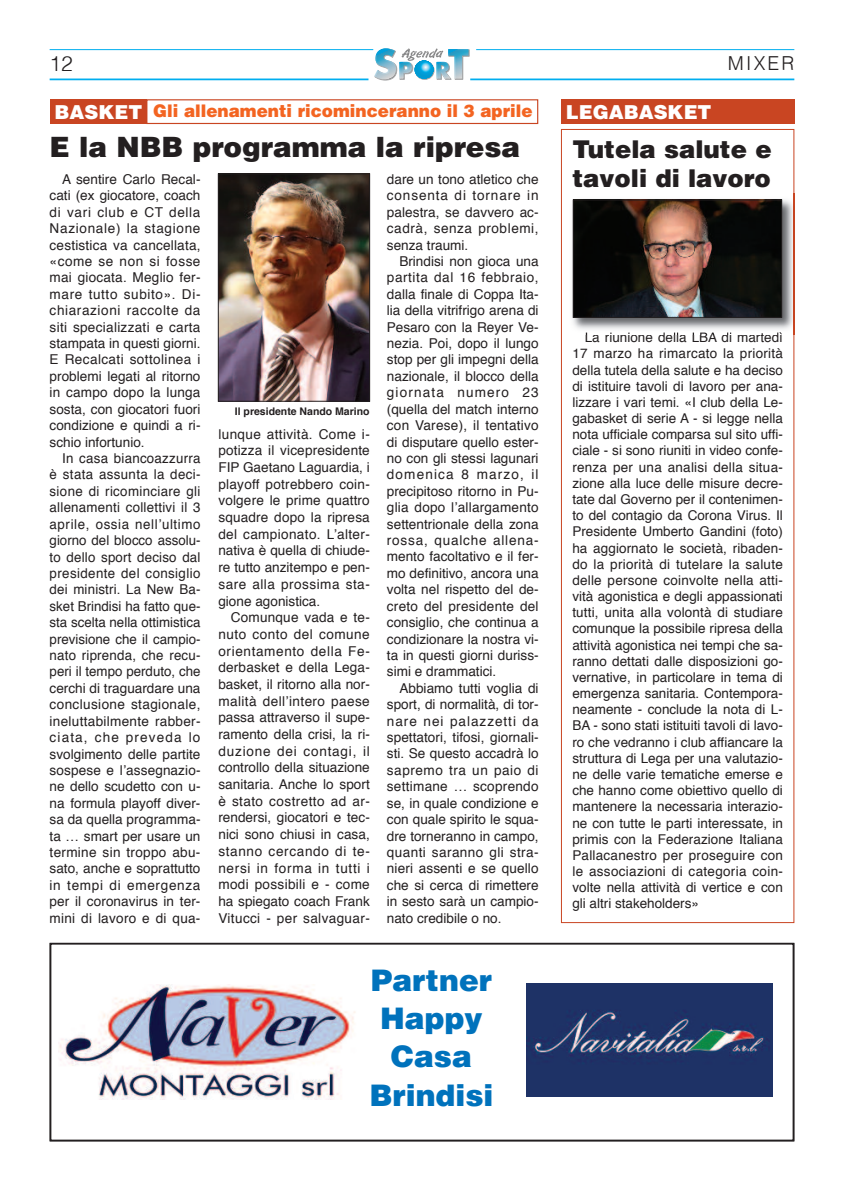
<style>
.page{position:relative;width:844px;height:1191px;background:#fff}
.page>*{position:absolute;margin:0;border:0;box-sizing:border-box;transform-origin:0 0}
.t1{font:900 29.75px/38.3px "Helvetica";color:#0072bc;text-align:center}
.t2{font:900 28px "Helvetica";color:#231f20}
.t3{font:900 24.5px/29.4px "Helvetica";color:#231f20}
.t4{font:300 21px "Helvetica";color:#231f20}
.t5{font:900 19.25px "Helvetica";color:#fff}
.t6{font:300 19.25px "Helvetica";letter-spacing:.11em;color:#231f20}
.t7{font:900 17.32px "Helvetica";color:#f36421}
.t8{font:13.65px/16.4px "Helvetica";color:#231f20;text-align:justify}
.t9{font:13.47px/16.1px "Helvetica";letter-spacing:.005em;color:#231f20;text-align:justify}
.t10{font:700 10.5px "Helvetica";color:#231f20}
</style>
<div class="page">
<div style="left:146px;top:99px;width:392px;height:25px;border:1px solid #c94522"></div>
<img style="left:220px;top:176px;width:148px;height:223px">
<div style="left:218px;top:174px;width:152px;height:227px;border:1px solid #231f20"></div>
<div style="left:50px;top:99px;width:96px;height:25px;background:#c94522"></div>
<svg style="left:374px;top:48px;width:95px;height:32px"></svg>
<hr style="left:50px;top:49px;width:323px;height:1px;background:#00aeef">
<hr style="left:476px;top:49px;width:318px;height:1px;background:#00aeef">
<hr style="left:50px;top:78px;width:318px;height:2px;background:#00aeef">
<hr style="left:470px;top:78px;width:324px;height:2px;background:#00aeef">
<div style="left:561px;top:129px;width:233px;height:794px;border:1px solid #c94522"></div>
<div style="left:561px;top:99px;width:233px;height:25px;background:#c94522"></div>
<img style="left:572px;top:193px;width:223px;height:142px">
<img style="left:793px;top:193px;width:1px;height:142px">
<img style="left:585px;top:332px;width:78px;height:3px">
<img style="left:575px;top:202px;width:204px;height:113px">
<div style="left:573px;top:200px;width:208px;height:117px;border:1px solid #231f20"></div>
<div style="left:50px;top:943px;width:744px;height:198px;border:2px solid #231f20"></div>
<img style="left:526px;top:983px;width:246px;height:113px">
<img style="left:58px;top:984px;width:298px;height:115px">
<h3 class="t4" style="left:50px;top:55px;width:25px">12</h3>
<h3 class="t6" style="left:727px;top:56px;width:68px">MIXER</h3>
<p class="t7" style="left:153px;top:101px;width:380px">Gli allenamenti ricominceranno il 3 aprile</p>
<h2 class="t2" style="left:50px;top:131px;width:472px">E la NBB programma la ripresa</h2>
<p class="t8" style="left:50px;top:172px;width:152px;text-indent:12px">A sentire Carlo Recal&shy;cati (ex giocatore, coach di vari club e CT della Nazionale) la stagione cestistica va cancellata, «come se non si fosse mai giocata. Meglio fer&shy;mare tutto subito». Di&shy;chiarazioni raccolte da siti specializzati e carta stampata in questi giorni.<br>E Recalcati sottolinea i problemi legati al ritorno in campo dopo la lunga sosta, con giocatori fuori condizione e quindi a ri&shy;schio infortunio.</p>
<p class="t8" style="left:50px;top:451px;width:152px;text-indent:12px">In casa biancoazzurra è stata assunta la deci&shy;sione di ricominciare gli allenamenti collettivi il 3 aprile, ossia nell’ultimo giorno del blocco assolu&shy;to dello sport deciso dal presidente del consiglio dei ministri. La New Ba&shy;sket Brindisi ha fatto que&shy;sta scelta nella ottimistica previsione che il campio&shy;nato riprenda, che recu&shy;peri il tempo perduto, che cerchi di traguardare una conclusione stagionale, ineluttabilmente rabber&shy;ciata, che preveda lo svolgimento delle partite sospese e l’assegnazio&shy;ne dello scudetto con u&shy;na formula playoff diver&shy;sa da quella programma&shy;ta … smart per usare un termine sin troppo abu&shy;sato, anche e soprattutto in tempi di emergenza per il coronavirus in ter&shy;mini di lavoro e di qua-</p>
<h3 class="t5" style="left:55px;top:105px;width:89px">BASKET</h3>
<p class="t8" style="left:387px;top:172px;width:153px">dare un tono atletico che consenta di tornare in palestra, se davvero ac&shy;cadrà, senza problemi, senza traumi.</p>
<p class="t8" style="left:387px;top:254px;width:153px;text-indent:12px">Brindisi non gioca una partita dal 16 febbraio, dalla finale di Coppa Ita&shy;lia della vitrifrigo arena di Pesaro con la Reyer Ve&shy;nezia. Poi, dopo il lungo stop per gli impegni della nazionale, il blocco della giornata numero 23 (quella del match interno con Varese), il tentativo di disputare quello ester&shy;no con gli stessi lagunari domenica 8 marzo, il precipitoso ritorno in Pu&shy;glia dopo l’allargamento settentrionale della zona rossa, qualche allena&shy;mento facoltativo e il fer&shy;mo definitivo, ancora una volta nel rispetto del de&shy;creto del presidente del consiglio, che continua a condizionare la nostra vi&shy;ta in questi giorni duriss&shy;simi e drammatici.</p>
<p class="t8" style="left:387px;top:681px;width:153px;text-indent:12px">Abbiamo tutti voglia di sport, di normalità, di tor&shy;nare nei palazzetti da spettatori, tifosi, giornali&shy;sti. Se questo accadrà lo sapremo tra un paio di settimane … scoprendo se, in quale condizione e con quale spirito le squa&shy;dre torneranno in campo, quanti saranno gli stra&shy;nieri assenti e se quello che si cerca di rimettere in sesto sarà un campio&shy;nato credibile o no.</p>
<p class="t10" style="left:235px;top:407px;width:136px">Il presidente Nando Marino</p>
<p class="t8" style="left:218px;top:426px;width:153px">lunque attività. Come i&shy;potizza il vicepresidente FIP Gaetano Laguardia, i playoff potrebbero coin&shy;volgere le prime quattro squadre dopo la ripresa del campionato. L’alter&shy;nativa è quella di chiude&shy;re tutto anzitempo e pen&shy;sare alla prossima sta&shy;gione agonistica.</p>
<p class="t8" style="left:218px;top:610px;width:153px;text-indent:12px">Comunque vada e te&shy;nuto conto del comune orientamento della Fe&shy;derbasket e della Lega&shy;basket, il ritorno alla nor&shy;malità dell’intero paese passa attraverso il supe&shy;ramento della crisi, la ri&shy;duzione dei contagi, il controllo della situazione sanitaria. Anche lo sport è stato costretto ad ar&shy;rendersi, giocatori e tec&shy;nici sono chiusi in casa, stanno cercando di te&shy;nersi in forma in tutti i modi possibili e - come ha spiegato coach Frank Vitucci - per salvaguar-</p>
<h1 class="t1" style="left:369px;top:963px;width:125px">Partner<br>Happy<br>Casa<br>Brindisi</h1>
<h3 class="t5" style="left:566px;top:105px;width:147px">LEGABASKET</h3>
<h3 class="t3" style="left:572px;top:135px;width:201px">Tutela salute e tavoli di lavoro</h3>
<p class="t9" style="left:572px;top:330px;width:212px;text-indent:12px">La riunione della LBA di martedì 17 marzo ha rimarcato la priorità della tutela della salute e ha deciso di istituire tavoli di lavoro per ana&shy;lizzare i vari temi. «I club della Le&shy;gabasket di serie A - si legge nella nota ufficiale comparsa sul sito uffi&shy;ciale - si sono riuniti in video confe&shy;renza per una analisi della situa&shy;zione alla luce delle misure decre&shy;tate dal Governo per il contenimen&shy;to del contagio da Corona Virus. Il Presidente Umberto Gandini (foto) ha aggiornato le società, ribaden&shy;do la priorità di tutelare la salute delle persone coinvolte nella atti&shy;vità agonistica e degli appassionati tutti, unita alla volontà di studiare comunque la possibile ripresa della attività agonistica nei tempi che sa&shy;ranno dettati dalle disposizioni go&shy;vernative, in particolare in tema di emergenza sanitaria. Contempora&shy;neamente - conclude la nota di L-BA - sono stati istituiti tavoli di lavo&shy;ro che vedranno i club affiancare la struttura di Lega per una valutazio&shy;ne delle varie tematiche emerse e che hanno come obiettivo quello di mantenere la necessaria interazio&shy;ne con tutte le parti interessate, in primis con la Federazione Italiana Pallacanestro per proseguire con le associazioni di categoria coin&shy;volte nella attività di vertice e con gli altri stakeholders»</p>
</div>
